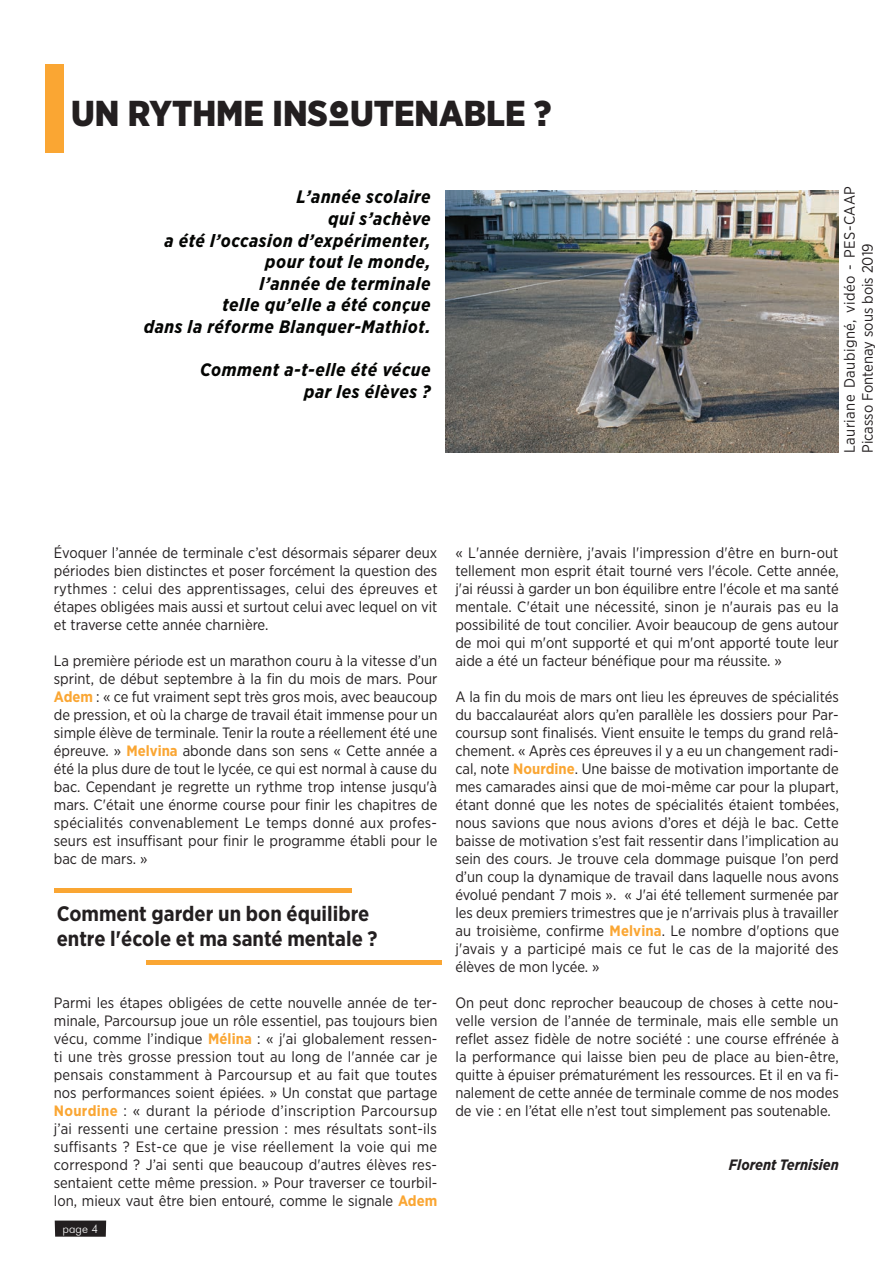
<style>
.page{position:relative;width:893px;height:1263px;background:#fff}
.page>*{position:absolute;margin:0;border:0;box-sizing:border-box;transform-origin:0 0}
.t1{font:900 36px "Gotham Narrow";color:#231f20}
.t2{font:700 21px/25.2px "Gotham Narrow";color:#231f20}
.t3{font:italic 700 18px/21.6px "Gotham Narrow";letter-spacing:.03em;color:#040503;text-align:right}
.t4{font:15px/18px "Gotham Narrow";color:#231f20;text-align:justify}
.t5{font:15px/18px "Gotham Narrow";letter-spacing:.02em;color:#231f20}
.t6{font:italic 700 15px "Gotham Narrow";color:#231f20}
.t7{font:300 12px "Futura BT";color:#fff}
.s1{font-family:"CFDT";font-stretch:condensed}
.s2{font-weight:700;color:#faa633}
</style>
<div class="page">
<div style="left:55px;top:1220px;width:51px;height:17px;background:#231f20"></div>
<div style="left:45px;top:65px;width:18px;height:88px;background:#faa633"></div>
<hr style="left:54px;top:888px;width:297px;height:4px;background:#faa633">
<hr style="left:146px;top:961px;width:296px;height:4px;background:#faa633">
<img style="left:445px;top:190px;width:394px;height:262px">
<h1 class="t1" style="left:71px;top:90px;width:482px">UN RYTHME INS<span class="s1">o</span>UTENABLE ?</h1>
<p class="t3" style="left:144px;top:186px;width:288px">L’année scolaire<br>qui s’achève<br>a été l’occasion d’expérimenter, pour tout le monde,<br>l’année de terminale<br>telle qu’elle a été conçue<br>dans la réforme Blanquer-Mathiot.</p>
<p class="t3" style="left:200px;top:359px;width:232px">Comment a-t-elle été vécue par les élèves ?</p>
<p class="t5" style="left:840px;top:453px;width:268px;rotate:-90deg">Lauriane Daubigné, vidéo - PES-CAAP<br>Picasso Fontenay sous bois 2019</p>
<p class="t4" style="left:54px;top:543px;width:385px">Évoquer l’année de terminale c’est désormais séparer deux périodes bien distinctes et poser forcément la question des rythmes : celui des apprentissages, celui des épreuves et étapes obligées mais aussi et surtout celui avec lequel on vit et traverse cette année charnière.</p>
<p class="t4" style="left:54px;top:651px;width:385px">La première période est un marathon couru à la vitesse d’un sprint, de début septembre à la fin du mois de mars. Pour <span class="s2">Adem</span> : « ce fut vraiment sept très gros mois, avec beaucoup de pression, et où la charge de travail était immense pour un simple élève de terminale. Tenir la route a réellement été une épreuve. » <span class="s2">Melvina</span> abonde dans son sens « Cette année a été la plus dure de tout le lycée, ce qui est normal à cause du bac. Cependant je regrette un rythme trop intense jusqu'à mars. C'était une énorme course pour finir les chapitres de spécialités convenablement Le temps donné aux profes&shy;seurs est insuffisant pour finir le programme établi pour le bac de mars. »</p>
<h2 class="t2" style="left:57px;top:900px;width:322px">Comment garder un bon équilibre entre l'école et ma santé mentale ?</h2>
<p class="t4" style="left:54px;top:993px;width:385px">Parmi les étapes obligées de cette nouvelle année de ter&shy;minale, Parcoursup joue un rôle essentiel, pas toujours bien vécu, comme l’indique <span class="s2">Mélina</span> : « j'ai globalement ressen&shy;ti une très grosse pression tout au long de l'année car je pensais constamment à Parcoursup et au fait que toutes nos performances soient épiées. » Un constat que partage <span class="s2">Nourdine</span> : « durant la période d’inscription Parcoursup j’ai ressenti une certaine pression : mes résultats sont-ils suffisants ? Est-ce que je vise réellement la voie qui me correspond ? J’ai senti que beaucoup d'autres élèves res&shy;sentaient cette même pression. » Pour traverser ce tourbil&shy;lon, mieux vaut être bien entouré, comme le signale <span class="s2">Adem</span></p>
<p class="t7" style="left:63px;top:1222px;width:37px">page 4</p>
<p class="t4" style="left:455px;top:543px;width:385px">« L'année dernière, j'avais l'impression d'être en burn-out tellement mon esprit était tourné vers l'école. Cette année, j'ai réussi à garder un bon équilibre entre l'école et ma santé mentale. C'était une nécessité, sinon je n'aurais pas eu la possibilité de tout concilier. Avoir beaucoup de gens autour de moi qui m'ont supporté et qui m'ont apporté toute leur aide a été un facteur bénéfique pour ma réussite. »</p>
<p class="t4" style="left:455px;top:687px;width:385px">A la fin du mois de mars ont lieu les épreuves de spécialités du baccalauréat alors qu’en parallèle les dossiers pour Par&shy;coursup sont finalisés. Vient ensuite le temps du grand relâ&shy;chement. « Après ces épreuves il y a eu un changement radi&shy;cal, note <span class="s2">Nourdine</span>. Une baisse de motivation importante de mes camarades ainsi que de moi-même car pour la plupart, étant donné que les notes de spécialités étaient tombées, nous savions que nous avions d’ores et déjà le bac. Cette baisse de motivation s’est fait ressentir dans l’implication au sein des cours. Je trouve cela dommage puisque l’on perd d’un coup la dynamique de travail dans laquelle nous avons évolué pendant 7 mois ». « J'ai été tellement surmenée par les deux premiers trimestres que je n'arrivais plus à travailler au troisième, confirme <span class="s2">Melvina</span>. Le nombre d'options que j'avais y a participé mais ce fut le cas de la majorité des élèves de mon lycée. »</p>
<p class="t4" style="left:455px;top:993px;width:385px">On peut donc reprocher beaucoup de choses à cette nou&shy;velle version de l’année de terminale, mais elle semble un reflet assez fidèle de notre société : une course effrénée à la performance qui laisse bien peu de place au bien-être, quitte à épuiser prématurément les ressources. Et il en va fi&shy;nalement de cette année de terminale comme de nos modes de vie : en l’état elle n’est tout simplement pas soutenable.</p>
<p class="t6" style="left:729px;top:1155px;width:111px">Florent Ternisien</p>
</div>
